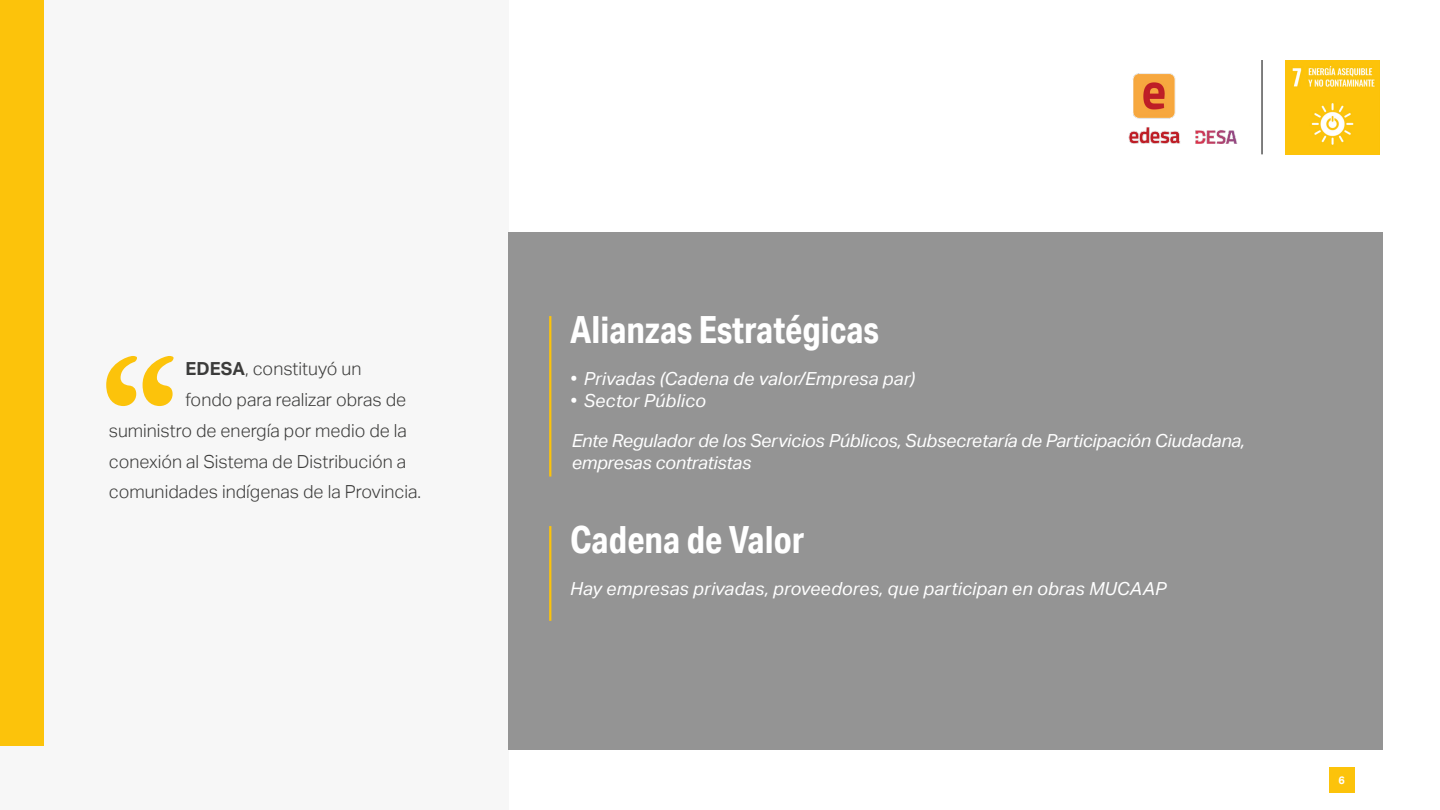
<style>
.page{position:relative;width:1440px;height:810px;background:#fff}
.page>*{position:absolute;margin:0;border:0;box-sizing:border-box;transform-origin:0 0}
.t1{font:700 37.5px "Aktiv Grotesk Cd";color:#fff}
.t2{font:300 18px "Aktiv Grotesk";color:#3c3c3b}
.t3{font:italic 18px "Aktiv Grotesk";letter-spacing:.01em;color:#fff}
.t4{font:italic 18px/21.8px "Aktiv Grotesk";letter-spacing:-.01em;color:#fff}
.t5{font:700 10.88px "Aktiv Grotesk";color:#fff}
.s1{font-weight:700}
</style>
<div class="page">
<div style="left:1329px;top:767px;width:25px;height:26px;background:#fcc30b"></div>
<img style="left:1285px;top:60px;width:95px;height:95px">
<hr style="left:1262px;top:60px;width:1px;height:94px;background:#000">
<img style="left:1128px;top:73px;width:52px;height:71px">
<img style="left:1195px;top:130px;width:43px;height:14px">
<div style="left:0;top:0;width:508px;height:810px;background:#f7f7f7"></div>
<div style="left:0;top:0;width:44px;height:746px;background:#fcc30b"></div>
<div style="left:508px;top:232px;width:874px;height:518px;background:#949494"></div>
<hr style="left:549px;top:316px;width:2px;height:161px;background:#fcc30b">
<svg style="left:106px;top:356px;width:68px;height:50px"></svg>
<hr style="left:549px;top:526px;width:2px;height:95px;background:#fcc30b">
<p class="t2" style="left:186px;top:359px;width:177px"><span class="s1">EDESA</span>, constituyó un</p>
<p class="t2" style="left:186px;top:389px;width:222px">fondo para realizar obras de</p>
<p class="t2" style="left:109px;top:420px;width:300px">suministro de energía por medio de la</p>
<p class="t2" style="left:109px;top:451px;width:299px">conexión al Sistema de Distribución a</p>
<p class="t2" style="left:109px;top:482px;width:314px">comunidades indígenas de la Provincia.</p>
<h1 class="t1" style="left:570px;top:306px;width:310px">Alianzas Estratégicas</h1>
<p class="t3" style="left:570px;top:368px;width:346px">• Privadas (Cadena de valor/Empresa par)</p>
<p class="t3" style="left:570px;top:390px;width:137px">• Sector Público</p>
<p class="t4" style="left:572px;top:430px;width:675px">Ente Regulador de los Servicios Públicos, Subsecretaría de Participación Ciudadana, empresas contratistas</p>
<h1 class="t1" style="left:570px;top:516px;width:236px">Cadena de Valor</h1>
<p class="t3" style="left:570px;top:578px;width:598px">Hay empresas privadas, proveedores, que participan en obras MUCAAP</p>
<p class="t5" style="left:1338px;top:774px;width:8px">6</p>
</div>
